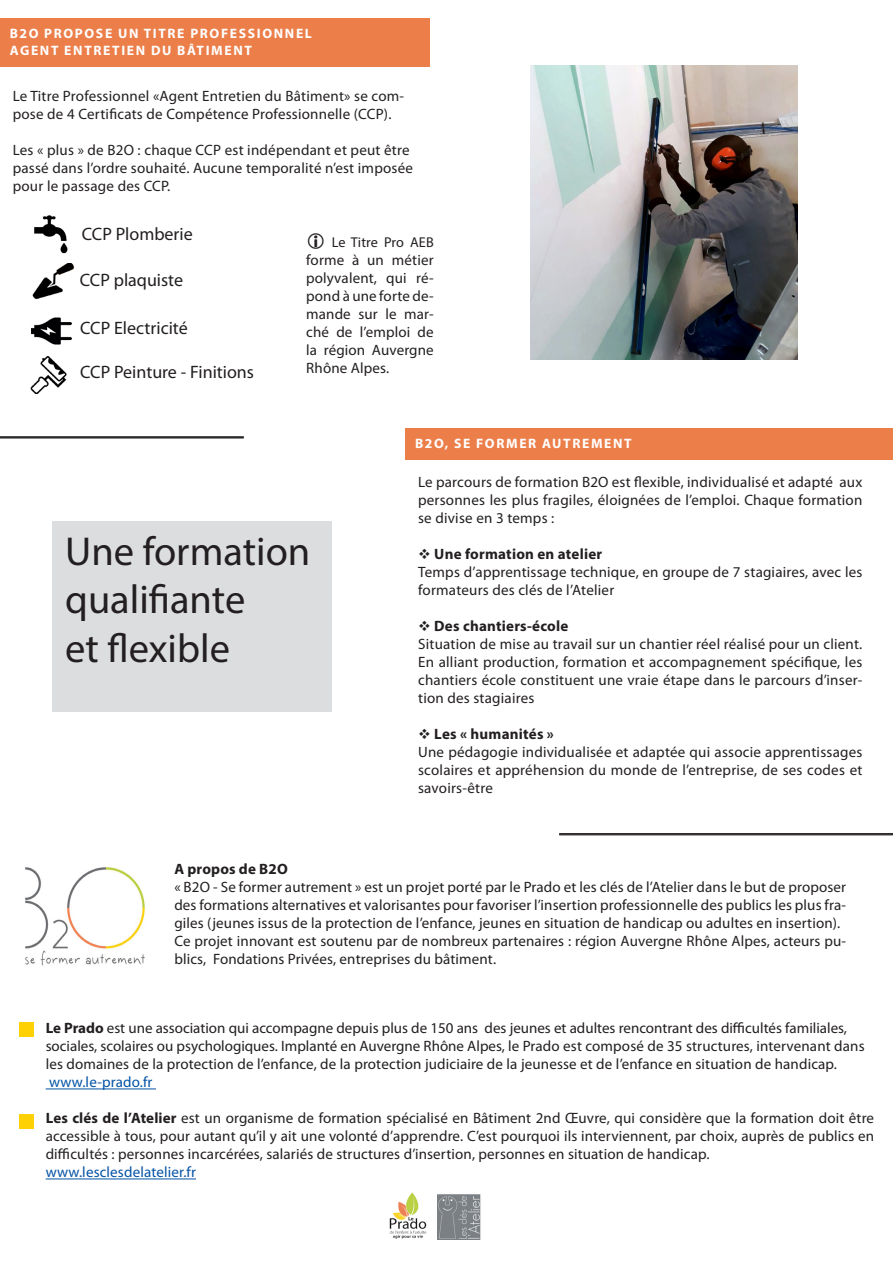
<style>
.page{position:relative;width:893px;height:1263px;background:#fff}
.page>*{position:absolute;margin:0;border:0;box-sizing:border-box;transform-origin:0 0}
.t1{font:40.5px/48.6px "Myriad Pro";color:#231f20}
.t2{font:18px "Myriad Pro";color:#231f20}
.t3{font:15px/18px "Myriad Pro";letter-spacing:.01em;color:#231f20;text-align:justify}
.t4{font:700 15px "Myriad Pro";letter-spacing:.015em;color:#231f20}
.t5{font:15px "Myriad Pro";letter-spacing:.01em;color:#0353a5}
.t6{font:14.25px "Myriad Pro";color:#231f20}
.t7{font:700 13.65px "Myriad Pro";letter-spacing:.12em;color:#fff}
.s1{font-weight:700}
</style>
<div class="page">
<div style="left:405px;top:428px;width:488px;height:32px;background:#ec7e49"></div>
<div style="left:52px;top:521px;width:280px;height:190px;background:#dcdddf"></div>
<div style="left:19px;top:1114px;width:15px;height:15px;background:#fed105"></div>
<hr style="left:0;top:436px;width:244px;height:1px;background:#231f20">
<hr style="left:0;top:437px;width:244px;height:1px;background:#231f20">
<hr style="left:0;top:438px;width:244px;height:1px;background:#231f20">
<hr style="left:559px;top:833px;width:334px;height:1px;background:#231f20">
<hr style="left:559px;top:834px;width:334px;height:1px;background:#231f20">
<hr style="left:559px;top:835px;width:334px;height:1px;background:#231f20">
<img style="left:31px;top:317px;width:40px;height:28px">
<img style="left:34px;top:215px;width:34px;height:39px">
<img style="left:30px;top:356px;width:37px;height:38px">
<img style="left:32px;top:264px;width:43px;height:34px">
<img style="left:530px;top:65px;width:267px;height:294px">
<img style="left:25px;top:867px;width:120px;height:99px">
<hr style="left:46px;top:1088px;width:110px;height:1px;background:#0353a5">
<hr style="left:46px;top:1178px;width:150px;height:1px;background:#0353a5">
<div style="left:19px;top:1022px;width:15px;height:15px;background:#fed105"></div>
<div style="left:0;top:18px;width:430px;height:49px;background:#ec7e49"></div>
<img style="left:389px;top:1192px;width:38px;height:47px">
<img style="left:438px;top:1194px;width:43px;height:45px">
<p class="t7" style="left:10px;top:25px;width:304px">B2O PROPOSE UN TITRE PROFESSIONNEL</p>
<p class="t7" style="left:10px;top:41px;width:244px">AGENT ENTRETIEN DU BÂTIMENT</p>
<p class="t3" style="left:13px;top:87px;width:393px">Le Titre Professionnel «Agent Entretien du Bâtiment» se com&shy;pose de 4 Certificats de Compétence Professionnelle (CCP).</p>
<p class="t3" style="left:13px;top:141px;width:402px;text-align:left">Les « plus » de B2O : chaque CCP est indépendant et peut être passé dans l’ordre souhaité. Aucune temporalité n’est imposée pour le passage des CCP.</p>
<p class="t2" style="left:82px;top:224px;width:112px">CCP Plomberie</p>
<p class="t2" style="left:80px;top:270px;width:105px">CCP plaquiste</p>
<p class="t2" style="left:80px;top:318px;width:109px">CCP Electricité</p>
<p class="t2" style="left:80px;top:362px;width:175px">CCP Peinture - Finitions</p>
<p class="t6" style="left:332px;top:234px;width:104px">Le Titre Pro AEB</p>
<p class="t3" style="left:306px;top:251px;width:129px">forme à un métier polyvalent, qui ré&shy;pond à une forte de&shy;mande sur le mar&shy;ché de l’emploi de la région Auvergne Rhône Alpes.</p>
<p class="t7" style="left:415px;top:435px;width:218px">B2O, SE FORMER AUTREMENT</p>
<p class="t1" style="left:65px;top:526px;width:247px">Une formation qualifiante</p>
<p class="t1" style="left:65px;top:623px;width:166px">et flexible</p>
<p class="t3" style="left:418px;top:473px;width:446px">Le parcours de formation B2O est flexible, individualisé et adapté aux personnes les plus fragiles, éloignées de l’emploi. Chaque formation se divise en 3 temps :</p>
<p class="t4" style="left:418px;top:544px;width:186px">❖ Une formation en atelier</p>
<p class="t3" style="left:418px;top:563px;width:446px">Temps d’apprentissage technique, en groupe de 7 stagiaires, avec les formateurs des clés de l’Atelier</p>
<p class="t4" style="left:418px;top:616px;width:152px">❖ Des chantiers-école</p>
<p class="t3" style="left:418px;top:635px;width:446px">Situation de mise au travail sur un chantier réel réalisé pour un client.<br>En alliant production, formation et accompagnement spécifique, les chantiers école constituent une vraie étape dans le parcours d’inser&shy;tion des stagiaires</p>
<p class="t4" style="left:418px;top:724px;width:137px">❖ Les « humanités »</p>
<p class="t3" style="left:418px;top:743px;width:446px">Une pédagogie individualisée et adaptée qui associe apprentissages scolaires et appréhension du monde de l’entreprise, de ses codes et savoirs-être</p>
<p class="t4" style="left:174px;top:859px;width:115px">A propos de B2O</p>
<p class="t3" style="left:174px;top:878px;width:673px">« B2O - Se former autrement » est un projet porté par le Prado et les clés de l’Atelier dans le but de proposer des formations alternatives et valorisantes pour favoriser l’insertion professionnelle des publics les plus fra&shy;giles (jeunes issus de la protection de l’enfance, jeunes en situation de handicap ou adultes en insertion).</p>
<p class="t3" style="left:174px;top:932px;width:673px">Ce projet innovant est soutenu par de nombreux partenaires : région Auvergne Rhône Alpes, acteurs pu&shy;blics, Fondations Privées, entreprises du bâtiment.</p>
<p class="t3" style="left:46px;top:1020px;width:820px;text-align:left"><span class="s1">Le Prado</span> est une association qui accompagne depuis plus de 150 ans des jeunes et adultes rencontrant des difficultés familiales, sociales, scolaires ou psychologiques. Implanté en Auvergne Rhône Alpes, le Prado est composé de 35 structures, intervenant dans les domaines de la protection de l’enfance, de la protection judiciaire de la jeunesse et de l’enfance en situation de handicap.</p>
<p class="t5" style="left:49px;top:1074px;width:105px">www.le-prado.fr</p>
<p class="t3" style="left:46px;top:1110px;width:830px"><span class="s1">Les clés de l’Atelier</span> est un organisme de formation spécialisé en Bâtiment 2nd Œuvre, qui considère que la formation doit être accessible à tous, pour autant qu’il y ait une volonté d’apprendre. C’est pourquoi ils interviennent, par choix, auprès de publics en difficultés : personnes incarcérées, salariés de structures d’insertion, personnes en situation de handicap.</p>
<p class="t5" style="left:46px;top:1164px;width:152px">www.lesclesdelatelier.fr</p>
</div>
